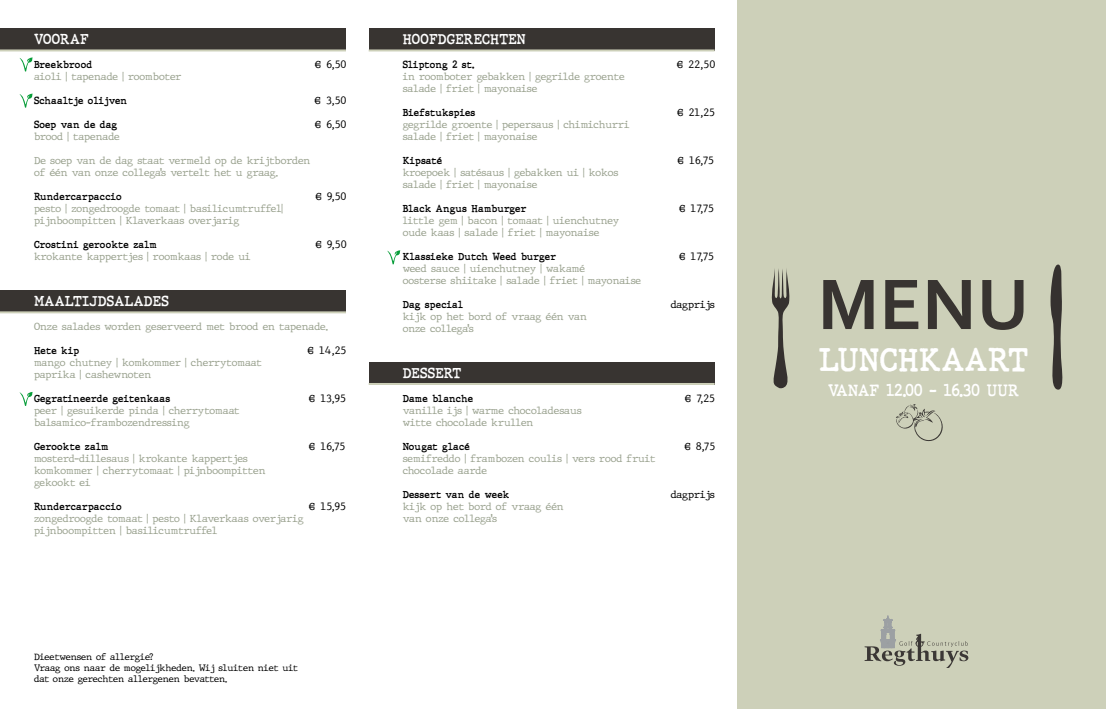
<style>
.page{position:relative;width:1106px;height:709px;background:#fff}
.page>*{position:absolute;margin:0;border:0;box-sizing:border-box;transform-origin:0 0}
.t1{font:700 75px "Corbel";color:#383431}
.t2{font:700 32px "JMH Typewriter";color:#fff}
.t3{font:700 16px "JMH Typewriter";color:#fff}
.t4{font:700 14px "JMH Typewriter";color:#fff}
.t5{font:10px/12px "JMH Typewriter";color:#9aa28f}
.t6{font:700 10px "JMH Typewriter";color:#000}
.t7{font:10px "JMH Typewriter";letter-spacing:.05em;color:#000}
.t8{font:10px "JMH Typewriter";color:#000}
.t9{font:9px/10.8px "JMH Typewriter";color:#000}
</style>
<div class="page">
<div style="left:369px;top:362px;width:345px;height:22px;background:#383431"></div>
<hr style="left:369px;top:383px;width:345px;height:2px;background:#cdd0b9">
<div style="left:369px;top:28px;width:345px;height:23px;background:#383431"></div>
<hr style="left:369px;top:49px;width:345px;height:2px;background:#cdd0b9">
<div style="left:0;top:290px;width:346px;height:23px;background:#383431"></div>
<hr style="left:0;top:311px;width:346px;height:2px;background:#cdd0b9">
<div style="left:737px;top:0;width:369px;height:709px;background:#cdd0b9"></div>
<svg style="left:771px;top:269px;width:19px;height:119px"></svg>
<svg style="left:864px;top:615px;width:104px;height:53px"></svg>
<svg style="left:1050px;top:264px;width:13px;height:125px"></svg>
<svg style="left:896px;top:404px;width:47px;height:38px"></svg>
<div style="left:0;top:28px;width:346px;height:23px;background:#383431"></div>
<hr style="left:0;top:49px;width:346px;height:2px;background:#cdd0b9">
<svg style="left:19px;top:392px;width:14px;height:14px"></svg>
<svg style="left:19px;top:57px;width:14px;height:14px"></svg>
<svg style="left:387px;top:250px;width:13px;height:14px"></svg>
<svg style="left:19px;top:94px;width:14px;height:14px"></svg>
<h3 class="t4" style="left:34px;top:31px;width:56px">VOORAF</h3>
<p class="t6" style="left:34px;top:59px;width:60px">Breekbrood</p>
<p class="t7" style="left:315px;top:58px;width:33px">€ 6,50</p>
<p class="t5" style="left:34px;top:72px;width:149px">aioli | tapenade | roomboter</p>
<p class="t6" style="left:34px;top:95px;width:95px">Schaaltje olijven</p>
<p class="t7" style="left:315px;top:94px;width:33px">€ 3,50</p>
<p class="t6" style="left:34px;top:119px;width:85px">Soep van de dag</p>
<p class="t7" style="left:315px;top:118px;width:33px">€ 6,50</p>
<p class="t5" style="left:34px;top:132px;width:87px">brood | tapenade</p>
<p class="t5" style="left:34px;top:156px;width:278px">De soep van de dag staat vermeld op de krijtborden of één van onze collega’s vertelt het u graag.</p>
<p class="t6" style="left:34px;top:191px;width:89px">Rundercarpaccio</p>
<p class="t7" style="left:315px;top:190px;width:32px">€ 9,50</p>
<p class="t5" style="left:34px;top:204px;width:250px">pesto | zongedroogde tomaat | basilicumtruffel| pijnboompitten | Klaverkaas overjarig</p>
<p class="t6" style="left:34px;top:239px;width:125px">Crostini gerookte zalm</p>
<p class="t7" style="left:315px;top:238px;width:32px">€ 9,50</p>
<p class="t5" style="left:34px;top:252px;width:218px">krokante kappertjes | roomkaas | rode ui</p>
<h3 class="t4" style="left:34px;top:292px;width:136px">MAALTIJDSALADES</h3>
<p class="t5" style="left:34px;top:321px;width:296px">Onze salades worden geserveerd met brood en tapenade.</p>
<p class="t6" style="left:34px;top:344px;width:47px">Hete kip</p>
<p class="t7" style="left:307px;top:344px;width:40px">€ 14,25</p>
<p class="t5" style="left:34px;top:357px;width:229px">mango chutney | komkommer | cherrytomaat paprika | cashewnoten</p>
<p class="t6" style="left:34px;top:392px;width:138px">Gegratineerde geitenkaas</p>
<p class="t7" style="left:309px;top:392px;width:38px">€ 13,95</p>
<p class="t5" style="left:34px;top:405px;width:207px">peer | gesuikerde pinda | cherrytomaat balsamico-frambozendressing</p>
<p class="t6" style="left:34px;top:440px;width:76px">Gerookte zalm</p>
<p class="t7" style="left:309px;top:440px;width:38px">€ 16,75</p>
<p class="t5" style="left:34px;top:453px;width:233px">mosterd-dillesaus | krokante kappertjes komkommer | cherrytomaat | pijnboompitten gekookt ei</p>
<p class="t6" style="left:34px;top:500px;width:89px">Rundercarpaccio</p>
<p class="t7" style="left:309px;top:500px;width:38px">€ 15,95</p>
<p class="t5" style="left:34px;top:513px;width:271px">zongedroogde tomaat | pesto | Klaverkaas overjarig pijnboompitten | basilicumtruffel</p>
<p class="t9" style="left:34px;top:652px;width:265px">Dieetwensen of allergie?<br>Vraag ons naar de mogelijkheden. Wij sluiten niet uit dat onze gerechten allergenen bevatten.</p>
<h3 class="t4" style="left:403px;top:31px;width:125px">HOOFDGERECHTEN</h3>
<p class="t6" style="left:403px;top:59px;width:73px">Sliptong 2 st.</p>
<p class="t7" style="left:677px;top:58px;width:40px">€ 22,50</p>
<p class="t5" style="left:403px;top:72px;width:223px">in roomboter gebakken | gegrilde groente salade | friet | mayonaise</p>
<p class="t6" style="left:403px;top:107px;width:74px">Biefstukspies</p>
<p class="t7" style="left:677px;top:106px;width:39px">€ 21,25</p>
<p class="t5" style="left:403px;top:120px;width:228px">gegrilde groente | pepersaus | chimichurri salade | friet | mayonaise</p>
<p class="t6" style="left:403px;top:155px;width:41px">Kipsaté</p>
<p class="t7" style="left:677px;top:154px;width:38px">€ 16,75</p>
<p class="t5" style="left:403px;top:168px;width:217px">kroepoek | satésaus | gebakken ui | kokos salade | friet | mayonaise</p>
<p class="t6" style="left:403px;top:203px;width:126px">Black Angus Hamburger</p>
<p class="t7" style="left:679px;top:202px;width:36px">€ 17,75</p>
<p class="t5" style="left:403px;top:216px;width:218px">little gem | bacon | tomaat | uienchutney oude kaas | salade | friet | mayonaise</p>
<p class="t6" style="left:403px;top:251px;width:155px">Klassieke Dutch Weed burger</p>
<p class="t7" style="left:679px;top:250px;width:36px">€ 17,75</p>
<p class="t5" style="left:402px;top:264px;width:240px">weed sauce | uienchutney | wakamé<br>oosterse shiitake | salade | friet | mayonaise</p>
<p class="t6" style="left:402px;top:299px;width:62px">Dag special</p>
<p class="t8" style="left:670px;top:298px;width:46px">dagprijs</p>
<p class="t5" style="left:402px;top:312px;width:186px">kijk op het bord of vraag één van onze collega’s</p>
<h3 class="t4" style="left:403px;top:364px;width:60px">DESSERT</h3>
<p class="t6" style="left:403px;top:392px;width:72px">Dame blanche</p>
<p class="t7" style="left:685px;top:392px;width:31px">€ 7,25</p>
<p class="t5" style="left:403px;top:405px;width:181px">vanille ijs | warme chocoladesaus witte chocolade krullen</p>
<p class="t6" style="left:403px;top:440px;width:69px">Nougat glacé</p>
<p class="t7" style="left:684px;top:440px;width:32px">€ 8,75</p>
<p class="t5" style="left:403px;top:453px;width:254px">semifreddo | frambozen coulis | vers rood fruit chocolade aarde</p>
<p class="t6" style="left:403px;top:488px;width:108px">Dessert van de week</p>
<p class="t8" style="left:670px;top:488px;width:46px">dagprijs</p>
<p class="t5" style="left:403px;top:501px;width:162px">kijk op het bord of vraag één van onze collega’s</p>
<h1 class="t1" style="left:817px;top:258px;width:213px">MENU</h1>
<h2 class="t2" style="left:818px;top:340px;width:211px">LUNCHKAART</h2>
<h3 class="t3" style="left:828px;top:380px;width:193px">VANAF 12.00 - 16.30 UUR</h3>
</div>
